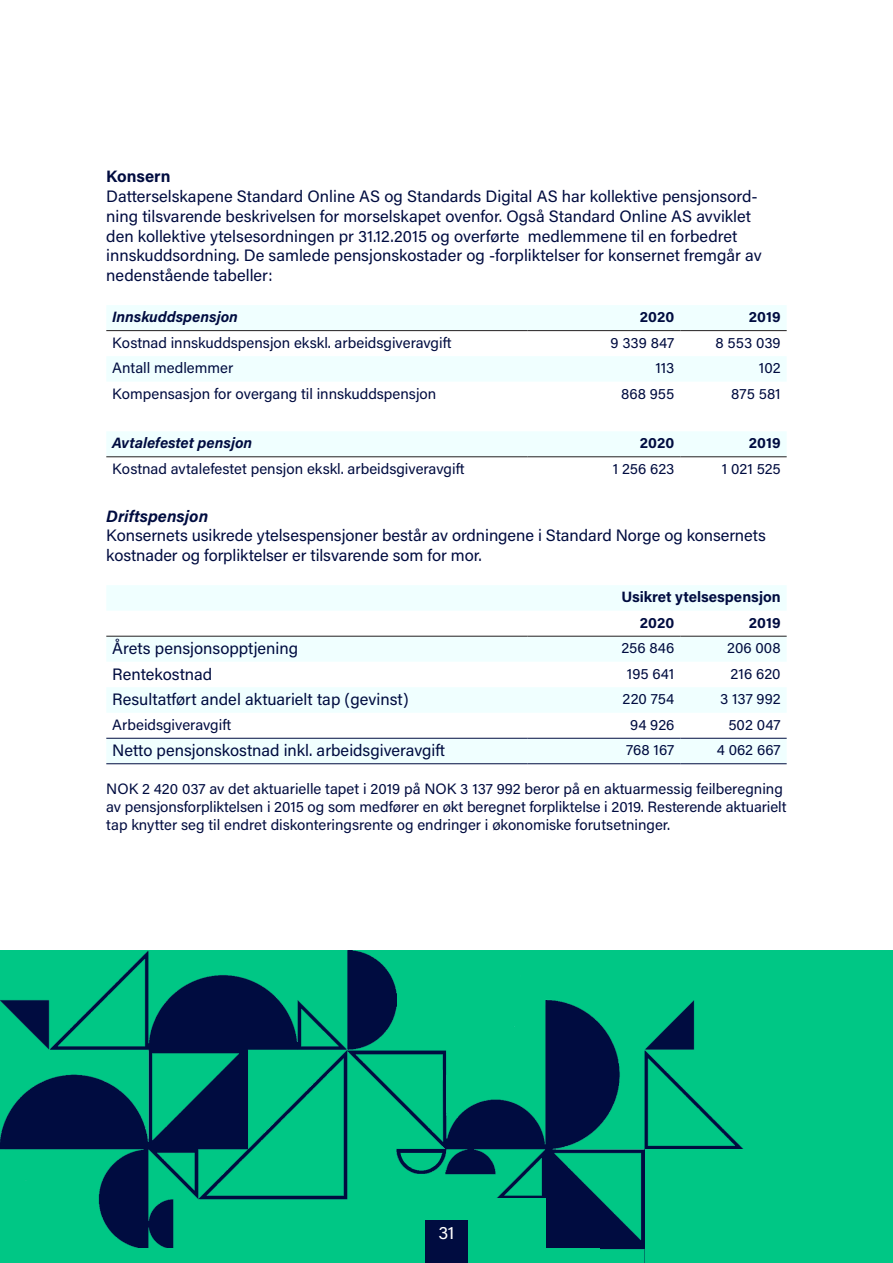
<style>
.page{position:relative;width:893px;height:1263px;background:#fff}
.page>*{position:absolute;margin:0;border:0;box-sizing:border-box;transform-origin:0 0}
.t1{font:18px "Acumin Pro";color:#fff}
.t2{font:16.5px/19.8px "Acumin Pro";color:#000c40}
.t3{font:italic 700 16.5px "Acumin Pro";color:#000c40}
.t4{font:700 16.5px "Acumin Pro";letter-spacing:-.005em;color:#000c40}
.t5{font:15px/18px "Acumin Pro";color:#000c40}
.t6{font:700 15px "Acumin Pro";letter-spacing:.005em;color:#000c40}
.t7{font:italic 700 15px "Acumin Pro";color:#000c40}
</style>
<div class="page">
<div style="left:0;top:951px;width:893px;height:312px;background:#00c785"></div>
<svg style="left:106px;top:305px;width:681px;height:76px;fill:#f0ffff"></svg>
<hr style="left:106px;top:330px;width:421px;height:1px;background:#231f20">
<hr style="left:527px;top:330px;width:153px;height:1px;background:#231f20">
<hr style="left:680px;top:330px;width:107px;height:1px;background:#231f20">
<div style="left:106px;top:431px;width:681px;height:25px;background:#f0ffff"></div>
<hr style="left:106px;top:456px;width:421px;height:1px;background:#231f20">
<hr style="left:527px;top:456px;width:153px;height:1px;background:#231f20">
<hr style="left:680px;top:456px;width:107px;height:1px;background:#231f20">
<svg style="left:106px;top:585px;width:681px;height:128px;fill:#f0ffff"></svg>
<div style="left:106px;top:739px;width:681px;height:24px;background:#f0ffff"></div>
<hr style="left:106px;top:763px;width:421px;height:1px;background:#000c40">
<hr style="left:527px;top:763px;width:153px;height:1px;background:#000c40">
<hr style="left:680px;top:763px;width:107px;height:1px;background:#000c40">
<hr style="left:106px;top:738px;width:421px;height:1px;background:#000c40">
<hr style="left:527px;top:738px;width:153px;height:1px;background:#000c40">
<hr style="left:680px;top:738px;width:107px;height:1px;background:#000c40">
<hr style="left:106px;top:636px;width:421px;height:1px;background:#231f20">
<hr style="left:527px;top:636px;width:153px;height:1px;background:#231f20">
<hr style="left:680px;top:636px;width:107px;height:1px;background:#231f20">
<img style="left:0;top:951px;width:391px;height:297px">
<img style="left:347px;top:976px;width:397px;height:287px">
<div style="left:475px;top:1198px;width:71px;height:65px;background:#00c785"></div>
<div style="left:645px;top:1149px;width:119px;height:114px;background:#00c785"></div>
<div style="left:528px;top:1248px;width:72px;height:15px;background:#00c785"></div>
<p class="t4" style="left:106px;top:165px;width:66px">Konsern</p>
<p class="t2" style="left:106px;top:186px;width:657px">Datterselskapene Standard Online AS og Standards Digital AS har kollektive pensjonsord&shy;ning tilsvarende beskrivelsen for morselskapet ovenfor. Også Standard Online AS avviklet den kollektive ytelsesordningen pr 31.12.2015 og overførte medlemmene til en forbedret innskuddsordning. De samlede pensjonskostader og -forpliktelser for konsernet fremgår av</p>
<p class="t2" style="left:106px;top:265px;width:168px">nedenstående tabeller:</p>
<p class="t7" style="left:112px;top:306px;width:127px">Innskuddspensjon</p>
<p class="t6" style="left:640px;top:306px;width:36px">2020</p>
<p class="t6" style="left:749px;top:306px;width:33px">2019</p>
<p class="t5" style="left:112px;top:333px;width:341px">Kostnad innskuddspensjon ekskl. arbeidsgiveravgift</p>
<p class="t5" style="left:611px;top:333px;width:65px">9 339 847</p>
<p class="t5" style="left:715px;top:333px;width:67px">8 553 039</p>
<p class="t5" style="left:112px;top:358px;width:123px">Antall medlemmer</p>
<p class="t5" style="left:655px;top:358px;width:20px">113</p>
<p class="t5" style="left:759px;top:358px;width:23px">102</p>
<p class="t5" style="left:112px;top:384px;width:325px">Kompensasjon for overgang til innskuddspensjon</p>
<p class="t5" style="left:621px;top:384px;width:55px">868 955</p>
<p class="t5" style="left:731px;top:384px;width:51px">875 581</p>
<p class="t7" style="left:112px;top:432px;width:141px">Avtalefestet pensjon</p>
<p class="t6" style="left:640px;top:432px;width:36px">2020</p>
<p class="t6" style="left:749px;top:432px;width:33px">2019</p>
<p class="t5" style="left:112px;top:459px;width:354px">Kostnad avtalefestet pensjon ekskl. arbeidsgiveravgift</p>
<p class="t5" style="left:613px;top:459px;width:63px">1 256 623</p>
<p class="t5" style="left:722px;top:459px;width:60px">1 021 525</p>
<p class="t3" style="left:106px;top:504px;width:103px">Driftspensjon</p>
<p class="t2" style="left:106px;top:525px;width:661px">Konsernets usikrede ytelsespensjoner består av ordningene i Standard Norge og konsernets kostnader og forpliktelser er tilsvarende som for mor.</p>
<p class="t6" style="left:621px;top:586px;width:161px">Usikret ytelsespensjon</p>
<p class="t6" style="left:640px;top:612px;width:36px">2020</p>
<p class="t6" style="left:749px;top:612px;width:33px">2019</p>
<p class="t2" style="left:112px;top:638px;width:187px">Årets pensjonsopptjening</p>
<p class="t5" style="left:621px;top:638px;width:54px">256 846</p>
<p class="t5" style="left:727px;top:638px;width:55px">206 008</p>
<p class="t2" style="left:112px;top:663px;width:101px">Rentekostnad</p>
<p class="t5" style="left:627px;top:664px;width:49px">195 641</p>
<p class="t5" style="left:731px;top:664px;width:52px">216 620</p>
<p class="t2" style="left:112px;top:689px;width:298px">Resultatført andel aktuarielt tap (gevinst)</p>
<p class="t5" style="left:622px;top:689px;width:53px">220 754</p>
<p class="t5" style="left:720px;top:689px;width:62px">3 137 992</p>
<p class="t5" style="left:112px;top:715px;width:120px">Arbeidsgiveravgift</p>
<p class="t5" style="left:630px;top:715px;width:46px">94 926</p>
<p class="t5" style="left:728px;top:715px;width:54px">502 047</p>
<p class="t2" style="left:112px;top:740px;width:334px">Netto pensjonskostnad inkl. arbeidsgiveravgift</p>
<p class="t5" style="left:626px;top:740px;width:50px">768 167</p>
<p class="t5" style="left:717px;top:740px;width:65px">4 062 667</p>
<p class="t5" style="left:106px;top:779px;width:682px">NOK 2 420 037 av det aktuarielle tapet i 2019 på NOK 3 137 992 beror på en aktuarmessig feilberegning av pensjonsforpliktelsen i 2015 og som medfører en økt beregnet forpliktelse i 2019. Resterende aktuarielt tap knytter seg til endret diskonteringsrente og endringer i økonomiske forutsetninger.</p>
<p class="t1" style="left:438px;top:1220px;width:17px">31</p>
</div>
